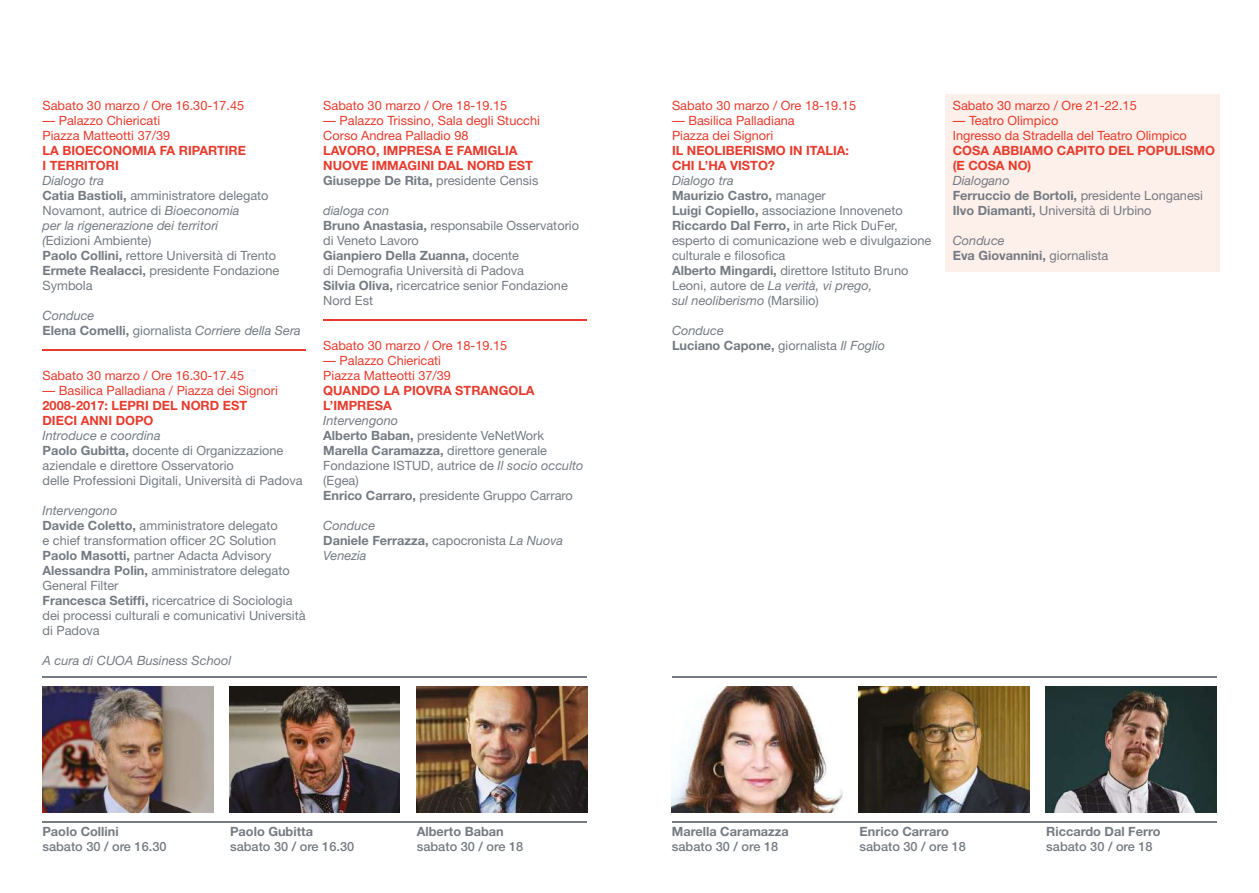
<style>
.page{position:relative;width:1259px;height:893px;background:#fff}
.page>*{position:absolute;margin:0;border:0;box-sizing:border-box;transform-origin:0 0}
.t1{font:12.75px/15px "Helvetica Neue";color:#757b83}
.t2{font:12.75px/15px "Helvetica Neue";color:#e63c2e}
.t3{font:700 12.75px/15px "Helvetica Neue";color:#e63c2e}
.t4{font:italic 12.75px/15px "Helvetica Neue";color:#757b83}
.t5{font:700 12.75px/15px "Helvetica Neue";color:#757b83}
.t6{font:500 12.75px "Helvetica Neue";color:#757b83}
.s1{font-style:italic}
.s2{font-weight:700}
.s3{font-weight:700;font-style:normal}
.s4{font-style:normal}
.s5{color:#757b83}
.s6{font-weight:400;color:#757b83}
.s7{font-weight:400;font-style:italic}
.s8{font-weight:400}
</style>
<div class="page">
<hr style="left:43px;top:676px;width:544px;height:2px;background:#757b83">
<hr style="left:672px;top:676px;width:544px;height:2px;background:#757b83">
<hr style="left:43px;top:821px;width:544px;height:2px;background:#757b83">
<hr style="left:672px;top:821px;width:544px;height:2px;background:#757b83">
<hr style="left:43px;top:349px;width:263px;height:1px;background:#e63c2e">
<hr style="left:323px;top:319px;width:264px;height:1px;background:#e63c2e">
<img style="left:416px;top:687px;width:171px;height:125px">
<img style="left:42px;top:687px;width:171px;height:125px">
<img style="left:229px;top:687px;width:170px;height:125px">
<div style="left:945px;top:94px;width:274px;height:178px;background:#fdefe9"></div>
<img style="left:859px;top:687px;width:170px;height:125px">
<img style="left:1046px;top:687px;width:170px;height:125px">
<img style="left:672px;top:687px;width:170px;height:125px">
<p class="t2" style="left:43px;top:98px;width:203px">Sabato 30 marzo / Ore 16.30-17.45</p>
<p class="t2" style="left:43px;top:113px;width:129px">— Palazzo Chiericati<br>Piazza Matteotti 37/39</p>
<p class="t3" style="left:43px;top:143px;width:205px">LA BIOECONOMIA FA RIPARTIRE<br>I TERRITORI</p>
<p class="t1" style="left:43px;top:173px;width:238px"><span class="s1">Dialogo tra<br></span><span class="s2">Catia Bastioli,</span> amministratore delegato<br>Novamont, autrice di <span class="s1">Bioeconomia<br>per la rigenerazione dei territori<br>(</span>Edizioni Ambiente)<br><span class="s2">Paolo Collini,</span> rettore Università di Trento<br><span class="s2">Ermete Realacci,</span> presidente Fondazione<br>Symbola</p>
<p class="t4" style="left:43px;top:308px;width:260px">Conduce<br><span class="s3">Elena Comelli,</span> <span class="s4">giornalista</span> Corriere della Sera</p>
<p class="t2" style="left:43px;top:368px;width:203px">Sabato 30 marzo / Ore 16.30-17.45</p>
<p class="t2" style="left:43px;top:383px;width:237px">— Basilica Palladiana / Piazza dei Signori</p>
<p class="t3" style="left:43px;top:398px;width:206px">2008-2017: LEPRI DEL NORD EST<br>DIECI ANNI DOPO</p>
<p class="t1" style="left:43px;top:428px;width:261px"><span class="s1">Introduce e coordina<br></span><span class="s2">Paolo Gubitta,</span> docente di Organizzazione aziendale e direttore Osservatorio<br>delle Professioni Digitali, Università di Padova</p>
<p class="t1" style="left:43px;top:503px;width:265px"><span class="s1">Intervengono<br></span><span class="s2">Davide Coletto,</span> amministratore delegato<br>e chief transformation officer 2C Solution <span class="s2">Paolo Masotti,</span> partner Adacta Advisory <span class="s2">Alessandra Polin,</span> amministratore delegato General Filter<br><span class="s2">Francesca Setiffi,</span> ricercatrice di Sociologia dei processi culturali e comunicativi Università di Padova</p>
<p class="t4" style="left:43px;top:653px;width:190px">A cura di CUOA Business School</p>
<p class="t2" style="left:323px;top:98px;width:185px">Sabato 30 marzo / Ore 18-19.15</p>
<p class="t2" style="left:323px;top:113px;width:218px">— Palazzo Trissino, Sala degli Stucchi<br>Corso Andrea Palladio 98</p>
<p class="t3" style="left:323px;top:143px;width:217px">LAVORO, IMPRESA E FAMIGLIA<br>NUOVE IMMAGINI DAL NORD EST<br><span class="s5">Giuseppe De Rita,</span> <span class="s6">presidente Censis</span></p>
<p class="t1" style="left:323px;top:203px;width:257px"><span class="s1">dialoga con<br></span><span class="s2">Bruno Anastasia,</span> responsabile Osservatorio di Veneto Lavoro<br><span class="s2">Gianpiero Della Zuanna,</span> docente<br>di Demografia Università di Padova<br><span class="s2">Silvia Oliva,</span> ricercatrice senior Fondazione<br>Nord Est</p>
<p class="t2" style="left:323px;top:338px;width:185px">Sabato 30 marzo / Ore 18-19.15</p>
<p class="t2" style="left:323px;top:353px;width:129px">— Palazzo Chiericati<br>Piazza Matteotti 37/39</p>
<p class="t3" style="left:323px;top:383px;width:213px">QUANDO LA PIOVRA STRANGOLA<br>L’IMPRESA</p>
<p class="t1" style="left:323px;top:413px;width:262px"><span class="s1">Intervengono<br></span><span class="s2">Alberto Baban,</span> presidente VeNetWork<br><span class="s2">Marella Caramazza,</span> direttore generale<br>Fondazione ISTUD, autrice de <span class="s1">Il socio occulto </span>(Egea)<br><span class="s2">Enrico Carraro,</span> presidente Gruppo Carraro</p>
<p class="t4" style="left:323px;top:518px;width:241px">Conduce<br><span class="s3">Daniele Ferrazza,</span> <span class="s4">capocronista</span> La Nuova<br>Venezia</p>
<p class="t2" style="left:672px;top:98px;width:185px">Sabato 30 marzo / Ore 18-19.15</p>
<p class="t2" style="left:672px;top:113px;width:124px">— Basilica Palladiana<br>Piazza dei Signori</p>
<p class="t3" style="left:672px;top:143px;width:179px">IL NEOLIBERISMO IN ITALIA:<br>CHI L’HA VISTO?</p>
<p class="t1" style="left:672px;top:173px;width:261px"><span class="s1">Dialogo tra<br></span><span class="s2">Maurizio Castro,</span> manager<br><span class="s2">Luigi Copiello,</span> associazione Innoveneto <span class="s2">Riccardo Dal Ferro,</span> in arte Rick DuFer, esperto di comunicazione web e divulgazione culturale e filosofica<br><span class="s2">Alberto Mingardi,</span> direttore Istituto Bruno Leoni, autore de <span class="s1">La verità, vi prego,<br>sul neoliberismo</span> (Marsilio)</p>
<p class="t4" style="left:672px;top:323px;width:215px">Conduce<br><span class="s3">Luciano Capone,</span> <span class="s4">giornalista</span> Il Foglio</p>
<p class="t2" style="left:952px;top:98px;width:185px">Sabato 30 marzo / Ore 21-22.15</p>
<p class="t2" style="left:952px;top:113px;width:236px">— Teatro Olimpico<br>Ingresso da Stradella del Teatro Olimpico</p>
<p class="t3" style="left:952px;top:143px;width:264px">COSA ABBIAMO CAPITO DEL POPULISMO (E COSA NO)</p>
<p class="t1" style="left:952px;top:173px;width:252px"><span class="s1">Dialogano<br></span><span class="s2">Ferruccio de Bortoli,</span> presidente Longanesi<br><span class="s2">Ilvo Diamanti,</span> Università di Urbino</p>
<p class="t5" style="left:952px;top:233px;width:157px"><span class="s7">Conduce<br></span>Eva Giovannini, <span class="s8">giornalista</span></p>
<p class="t5" style="left:42px;top:824px;width:78px">Paolo Collini</p>
<p class="t6" style="left:42px;top:839px;width:126px">sabato 30 / ore 16.30</p>
<p class="t5" style="left:230px;top:824px;width:84px">Paolo Gubitta</p>
<p class="t6" style="left:230px;top:839px;width:126px">sabato 30 / ore 16.30</p>
<p class="t5" style="left:417px;top:824px;width:88px">Alberto Baban</p>
<p class="t6" style="left:417px;top:839px;width:108px">sabato 30 / ore 18</p>
<p class="t5" style="left:672px;top:824px;width:118px">Marella Caramazza</p>
<p class="t6" style="left:672px;top:839px;width:108px">sabato 30 / ore 18</p>
<p class="t5" style="left:859px;top:824px;width:91px">Enrico Carraro</p>
<p class="t6" style="left:859px;top:839px;width:108px">sabato 30 / ore 18</p>
<p class="t5" style="left:1046px;top:824px;width:116px">Riccardo Dal Ferro</p>
<p class="t6" style="left:1046px;top:839px;width:108px">sabato 30 / ore 18</p>
</div>
